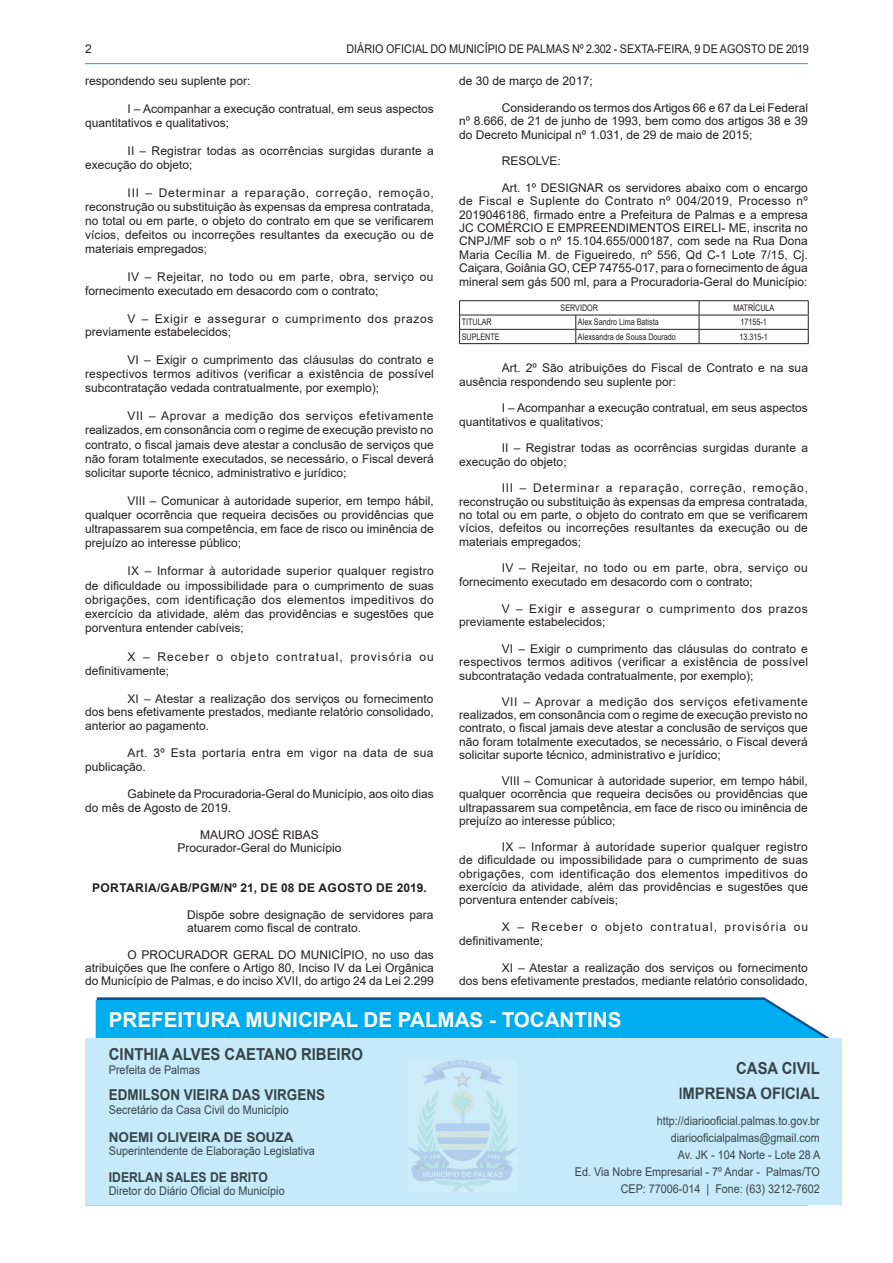
<style>
.page{position:relative;width:893px;height:1263px;background:#fff}
.page>*{position:absolute;margin:0;border:0;box-sizing:border-box;transform-origin:0 0}
.t1{font:700 20.55px "Arial";color:#fff}
.t2{font:700 16.5px/25.7px "Arial";color:#36444b;text-align:right;scale:.9 1}
.t3{font:700 15px "Arial";color:#36444b;scale:.9 1}
.t4{font:700 13.5px "Arial";color:#36444b}
.t5{font:700 13.5px "Arial";color:#36444b;scale:.9 1}
.t6{font:12px/13.4px "Arial";color:#231f20;text-align:justify}
.t7{font:12px/17.1px "Arial";color:#36444b;text-align:right;scale:.9 1}
.t8{font:12px/14px "Arial";letter-spacing:.055em;color:#231f20}
.t9{font:12px/14.1px "Arial";letter-spacing:.09em;color:#231f20}
.t10{font:12px "Arial";color:#231f20;scale:.9 1}
.t11{font:12px/13.6px "Arial";letter-spacing:.035em;color:#231f20}
.t12{font:700 12px "Arial";letter-spacing:.035em;color:#231f20}
.t13{font:9px "Arial";color:#231f20;scale:.8 1}
</style>
<div class="page">
<hr style="left:85px;top:63px;width:723px;height:1px;background:#00aeef">
<hr style="left:85px;top:1204px;width:723px;height:1px;background:#00aeef">
<svg style="left:96px;top:997px;width:734px;height:41px;background:#0eace9"></svg>
<div style="left:85px;top:1038px;width:757px;height:166px;background:#c6eafa"></div>
<img style="left:408px;top:1061px;width:108px;height:130px">
<hr style="left:699px;top:315px;width:110px;height:1px;background:#231f20">
<hr style="left:459px;top:329px;width:117px;height:1px;background:#231f20">
<hr style="left:576px;top:329px;width:123px;height:1px;background:#231f20">
<svg style="left:575px;top:316px;width:1px;height:27px"></svg>
<hr style="left:699px;top:329px;width:110px;height:1px;background:#231f20">
<hr style="left:699px;top:300px;width:110px;height:1px;background:#231f20">
<svg style="left:808px;top:301px;width:1px;height:42px"></svg>
<hr style="left:459px;top:343px;width:117px;height:1px;background:#231f20">
<hr style="left:576px;top:343px;width:123px;height:1px;background:#231f20">
<hr style="left:699px;top:343px;width:110px;height:1px;background:#231f20">
<hr style="left:459px;top:300px;width:117px;height:1px;background:#231f20">
<svg style="left:459px;top:301px;width:1px;height:42px"></svg>
<hr style="left:576px;top:300px;width:123px;height:1px;background:#231f20">
<svg style="left:699px;top:301px;width:1px;height:42px"></svg>
<hr style="left:459px;top:315px;width:117px;height:1px;background:#231f20">
<hr style="left:576px;top:315px;width:123px;height:1px;background:#231f20">
<p class="t6" style="left:85px;top:42px;width:8px">2</p>
<p class="t10" style="left:346px;top:40px;width:515px">DIÁRIO OFICIAL DO MUNICÍPIO DE PALMAS Nº 2.302 - SEXTA-FEIRA, 9 DE AGOSTO DE 2019</p>
<p class="t6" style="left:85px;top:74px;width:167px">respondendo seu suplente por:</p>
<p class="t6" style="left:85px;top:102px;width:350px;line-height:14px;text-indent:43px">I – Acompanhar a execução contratual, em seus aspectos quantitativos e qualitativos;</p>
<p class="t6" style="left:85px;top:144px;width:350px;line-height:14px;text-indent:43px">II – Registrar todas as ocorrências surgidas durante a execução do objeto;</p>
<p class="t6" style="left:85px;top:186px;width:350px;line-height:14px;text-indent:43px">III – Determinar a reparação, correção, remoção, reconstrução ou substituição às expensas da empresa contratada, no total ou em parte, o objeto do contrato em que se verificarem vícios, defeitos ou incorreções resultantes da execução ou de materiais empregados;</p>
<p class="t6" style="left:85px;top:269px;width:350px;line-height:14px;text-indent:43px">IV – Rejeitar, no todo ou em parte, obra, serviço ou fornecimento executado em desacordo com o contrato;</p>
<p class="t8" style="left:85px;top:311px;width:350px;text-indent:43px">V – Exigir e assegurar o cumprimento dos prazos previamente estabelecidos;</p>
<p class="t6" style="left:85px;top:353px;width:350px;line-height:14px;text-indent:43px">VI – Exigir o cumprimento das cláusulas do contrato e respectivos termos aditivos (verificar a existência de possível subcontratação vedada contratualmente, por exemplo);</p>
<p class="t6" style="left:85px;top:409px;width:350px;line-height:14.1px;text-indent:43px">VII – Aprovar a medição dos serviços efetivamente realizados, em consonância com o regime de execução previsto no contrato, o fiscal jamais deve atestar a conclusão de serviços que não foram totalmente executados, se necessário, o Fiscal deverá solicitar suporte técnico, administrativo e jurídico;</p>
<p class="t6" style="left:85px;top:494px;width:350px;line-height:14.1px;text-indent:43px">VIII – Comunicar à autoridade superior, em tempo hábil, qualquer ocorrência que requeira decisões ou providências que ultrapassarem sua competência, em face de risco ou iminência de prejuízo ao interesse público;</p>
<p class="t6" style="left:85px;top:564px;width:350px;line-height:14.1px;text-indent:43px">IX – Informar à autoridade superior qualquer registro de dificuldade ou impossibilidade para o cumprimento de suas obrigações, com identificação dos elementos impeditivos do exercício da atividade, além das providências e sugestões que porventura entender cabíveis;</p>
<p class="t9" style="left:85px;top:649px;width:350px;text-indent:43px">X – Receber o objeto contratual, provisória ou definitivamente;</p>
<p class="t6" style="left:85px;top:692px;width:350px;text-indent:43px">XI – Atestar a realização dos serviços ou fornecimento dos bens efetivamente prestados, mediante relatório consolidado, anterior ao pagamento.</p>
<p class="t11" style="left:85px;top:746px;width:350px;text-indent:43px">Art. 3º Esta portaria entra em vigor na data de sua publicação.</p>
<p class="t6" style="left:85px;top:787px;width:350px;text-indent:43px">Gabinete da Procuradoria-Geral do Município, aos oito dias do mês de Agosto de 2019.</p>
<p class="t6" style="left:177px;top:827px;width:166px;text-align:center">MAURO JOSÉ RIBAS<br>Procurador-Geral do Município</p>
<p class="t12" style="left:92px;top:879px;width:336px">PORTARIA/GAB/PGM/Nº 21, DE 08 DE AGOSTO DE 2019.</p>
<p class="t6" style="left:187px;top:908px;width:248px">Dispõe sobre designação de servidores para atuarem como fiscal de contrato.</p>
<p class="t6" style="left:85px;top:948px;width:350px;text-indent:43px">O PROCURADOR GERAL DO MUNICÍPIO, no uso das atribuições que lhe confere o Artigo 80, Inciso IV da Lei Orgânica do Município de Palmas, e do inciso XVII, do artigo 24 da Lei 2.299</p>
<p class="t6" style="left:459px;top:74px;width:135px">de 30 de março de 2017;</p>
<p class="t6" style="left:459px;top:101px;width:350px;text-indent:43px">Considerando os termos dos Artigos 66 e 67 da Lei Federal nº 8.666, de 21 de junho de 1993, bem como dos artigos 38 e 39 do Decreto Municipal nº 1.031, de 29 de maio de 2015;</p>
<p class="t6" style="left:502px;top:154px;width:61px">RESOLVE:</p>
<p class="t6" style="left:459px;top:181px;width:350px;text-indent:43px">Art. 1º DESIGNAR os servidores abaixo com o encargo de Fiscal e Suplente do Contrato nº 004/2019, Processo nº 2019046186, firmado entre a Prefeitura de Palmas e a empresa JC COMÉRCIO E EMPREENDIMENTOS EIRELI- ME, inscrita no CNPJ/MF sob o nº 15.104.655/000187, com sede na Rua Dona Maria Cecília M. de Figueiredo, nº 556, Qd C-1 Lote 7/15, Cj.<br>Caiçara, Goiânia GO, CEP 74755-017, para o fornecimento de água mineral sem gás 500 ml, para a Procuradoria-Geral do Município:</p>
<p class="t13" style="left:561px;top:302px;width:48px">SERVIDOR</p>
<p class="t13" style="left:733px;top:302px;width:53px">MATRÍCULA</p>
<p class="t13" style="left:462px;top:316px;width:39px">TITULAR</p>
<p class="t13" style="left:578px;top:316px;width:103px">Alex Sandro Lima Batista</p>
<p class="t13" style="left:740px;top:316px;width:35px">17155-1</p>
<p class="t13" style="left:462px;top:330px;width:49px">SUPLENTE</p>
<p class="t13" style="left:578px;top:330px;width:124px">Alexsandra de Sousa Dourado</p>
<p class="t13" style="left:739px;top:330px;width:37px">13.315-1</p>
<p class="t6" style="left:459px;top:361px;width:350px;text-indent:43px">Art. 2º São atribuições do Fiscal de Contrato e na sua ausência respondendo seu suplente por:</p>
<p class="t6" style="left:459px;top:401px;width:350px;text-indent:43px">I – Acompanhar a execução contratual, em seus aspectos quantitativos e qualitativos;</p>
<p class="t6" style="left:459px;top:441px;width:350px;text-indent:43px">II – Registrar todas as ocorrências surgidas durante a execução do objeto;</p>
<p class="t6" style="left:459px;top:481px;width:350px;text-indent:43px">III – Determinar a reparação, correção, remoção, reconstrução ou substituição às expensas da empresa contratada, no total ou em parte, o objeto do contrato em que se verificarem vícios, defeitos ou incorreções resultantes da execução ou de materiais empregados;</p>
<p class="t6" style="left:459px;top:561px;width:350px;text-indent:43px">IV – Rejeitar, no todo ou em parte, obra, serviço ou fornecimento executado em desacordo com o contrato;</p>
<p class="t8" style="left:459px;top:602px;width:350px;text-indent:43px">V – Exigir e assegurar o cumprimento dos prazos previamente estabelecidos;</p>
<p class="t6" style="left:459px;top:642px;width:350px;text-indent:43px">VI – Exigir o cumprimento das cláusulas do contrato e respectivos termos aditivos (verificar a existência de possível subcontratação vedada contratualmente, por exemplo);</p>
<p class="t6" style="left:459px;top:695px;width:350px;text-indent:43px">VII – Aprovar a medição dos serviços efetivamente realizados, em consonância com o regime de execução previsto no contrato, o fiscal jamais deve atestar a conclusão de serviços que não foram totalmente executados, se necessário, o Fiscal deverá solicitar suporte técnico, administrativo e jurídico;</p>
<p class="t6" style="left:459px;top:774px;width:350px;text-indent:43px">VIII – Comunicar à autoridade superior, em tempo hábil, qualquer ocorrência que requeira decisões ou providências que ultrapassarem sua competência, em face de risco ou iminência de prejuízo ao interesse público;</p>
<p class="t6" style="left:459px;top:840px;width:350px;text-indent:43px">IX – Informar à autoridade superior qualquer registro de dificuldade ou impossibilidade para o cumprimento de suas obrigações, com identificação dos elementos impeditivos do exercício da atividade, além das providências e sugestões que porventura entender cabíveis;</p>
<p class="t9" style="left:459px;top:920px;width:350px;line-height:13.5px;text-indent:43px">X – Receber o objeto contratual, provisória ou definitivamente;</p>
<p class="t6" style="left:459px;top:960px;width:350px;text-align:right">XI – Atestar a realização dos serviços ou fornecimento<br>dos bens efetivamente prestados, mediante relatório consolidado,</p>
<h1 class="t1" style="left:109px;top:1005px;width:514px">PREFEITURA MUNICIPAL DE PALMAS - TOCANTINS</h1>
<h2 class="t2" style="left:109px;top:1042px;width:284px">CINTHIA ALVES CAETANO RIBEIRO</h2>
<p class="t7" style="left:109px;top:1061px;width:103px">Prefeita de Palmas</p>
<p class="t3" style="left:109px;top:1084px;width:242px">EDMILSON VIEIRA DAS VIRGENS</p>
<p class="t7" style="left:109px;top:1101px;width:202px">Secretário da Casa Civil do Município</p>
<p class="t4" style="left:109px;top:1127px;width:186px">NOEMI OLIVEIRA DE SOUZA</p>
<p class="t7" style="left:109px;top:1142px;width:230px">Superintendente de Elaboração Legislativa</p>
<p class="t5" style="left:109px;top:1167px;width:178px">IDERLAN SALES DE BRITO</p>
<p class="t7" style="left:109px;top:1182px;width:197px">Diretor do Diário Oficial do Município</p>
<h2 class="t2" style="left:678px;top:1055px;width:159px">CASA CIVIL<br>IMPRENSA OFICIAL</h2>
<p class="t7" style="left:575px;top:1112px;width:274px">http://diariooficial.palmas.to.gov.br diariooficialpalmas@gmail.com<br>Av. JK - 104 Norte - Lote 28 A<br>Ed. Via Nobre Empresarial - 7º Andar - Palmas/TO CEP: 77006-014 | Fone: (63) 3212-7602</p>
</div>
